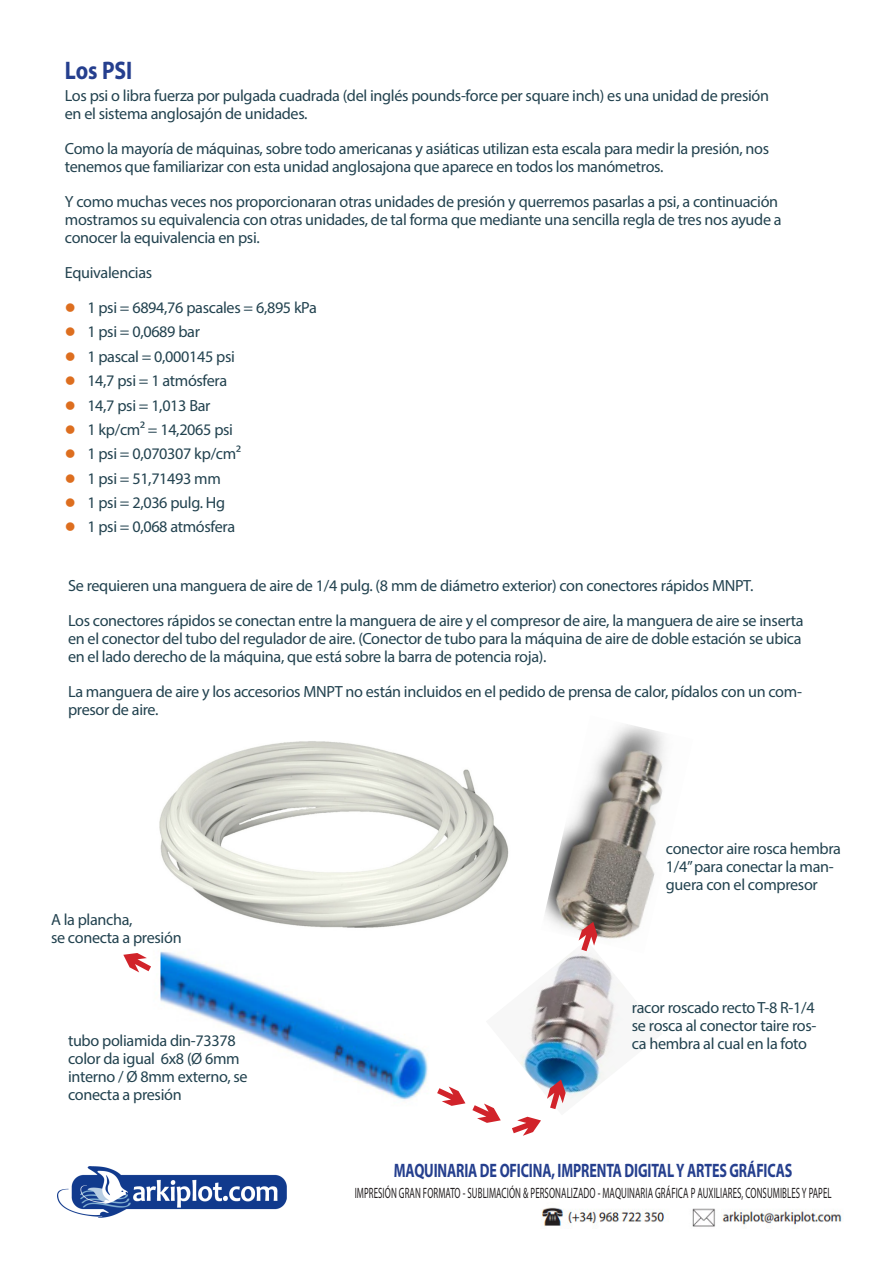
<style>
.page{position:relative;width:893px;height:1263px;background:#fff}
.page>*{position:absolute;margin:0;border:0;box-sizing:border-box;transform-origin:0 0}
.SUBtituloproducto{font:700 25.5px "Myriad Pro";color:#253f8e;scale:.85 1}
.t1{font:700 19.5px "Myriad Pro";letter-spacing:-.01em;color:#253f8e;scale:.72 1}
.Párrafo{font:16.2px/18px "Myriad Pro";letter-spacing:-.02em;color:#22424f}
.t2{font:15px "Myriad Pro";letter-spacing:.01em;color:#231f20;scale:.59 1}
</style>
<div class="page">
<img style="left:57px;top:1167px;width:230px;height:50px">
<img style="left:541px;top:1207px;width:301px;height:22px">
<img style="left:160px;top:951px;width:268px;height:150px">
<img style="left:545px;top:724px;width:119px;height:216px">
<img style="left:520px;top:940px;width:104px;height:159px">
<img style="left:159px;top:741px;width:350px;height:187px">
<svg style="left:579px;top:922px;width:18px;height:29px"></svg>
<svg style="left:547px;top:1079px;width:19px;height:30px"></svg>
<svg style="left:512px;top:1117px;width:29px;height:19px"></svg>
<svg style="left:472px;top:1103px;width:29px;height:20px"></svg>
<svg style="left:437px;top:1086px;width:28px;height:20px"></svg>
<svg style="left:123px;top:953px;width:28px;height:19px"></svg>
<p class="SUBtituloproducto" style="left:65px;top:53px;width:81px">Los PSI</p>
<p class="Párrafo" style="left:65px;top:86px;width:706px">Los psi o libra fuerza por pulgada cuadrada (del inglés pounds-force per square inch) es una unidad de presión en el sistema anglosajón de unidades.</p>
<p class="Párrafo" style="left:65px;top:139px;width:706px">Como la mayoría de máquinas, sobre todo americanas y asiáticas utilizan esta escala para medir la presión, nos tenemos que familiarizar con esta unidad anglosajona que aparece en todos los manómetros.</p>
<p class="Párrafo" style="left:65px;top:192px;width:718px">Y como muchas veces nos proporcionaran otras unidades de presión y querremos pasarlas a psi, a continuación mostramos su equivalencia con otras unidades, de tal forma que mediante una sencilla regla de tres nos ayude a conocer la equivalencia en psi.</p>
<p class="Párrafo" style="left:65px;top:263px;width:89px">Equivalencias</p>
<p class="Párrafo" style="left:87px;top:298px;width:231px">1 psi = 6894,76 pascales = 6,895 kPa</p>
<p class="Párrafo" style="left:87px;top:323px;width:114px">1 psi = 0,0689 bar</p>
<p class="Párrafo" style="left:87px;top:347px;width:149px">1 pascal = 0,000145 psi</p>
<p class="Párrafo" style="left:87px;top:371px;width:141px">14,7 psi = 1 atmósfera</p>
<p class="Párrafo" style="left:87px;top:396px;width:125px">14,7 psi = 1,013 Bar</p>
<p class="Párrafo" style="left:87px;top:420px;width:147px">1 kp/cm² = 14,2065 psi</p>
<p class="Párrafo" style="left:87px;top:445px;width:155px">1 psi = 0,070307 kp/cm²</p>
<p class="Párrafo" style="left:87px;top:469px;width:135px">1 psi = 51,71493 mm</p>
<p class="Párrafo" style="left:87px;top:493px;width:139px">1 psi = 2,036 pulg. Hg</p>
<p class="Párrafo" style="left:87px;top:518px;width:149px">1 psi = 0,068 atmósfera</p>
<p class="Párrafo" style="left:68px;top:576px;width:687px">Se requieren una manguera de aire de 1/4 pulg. (8 mm de diámetro exterior) con conectores rápidos MNPT.</p>
<p class="Párrafo" style="left:68px;top:611px;width:737px">Los conectores rápidos se conectan entre la manguera de aire y el compresor de aire, la manguera de aire se inserta en el conector del tubo del regulador de aire. (Conector de tubo para la máquina de aire de doble estación se ubica en el lado derecho de la máquina, que está sobre la barra de potencia roja).</p>
<p class="Párrafo" style="left:68px;top:682px;width:735px">La manguera de aire y los accesorios MNPT no están incluidos en el pedido de prensa de calor, pídalos con un com&shy;presor de aire.</p>
<p class="Párrafo" style="left:51px;top:911px;width:132px">A la plancha,<br>se conecta a presión</p>
<p class="Párrafo" style="left:666px;top:840px;width:177px">conector aire rosca hembra<br>1/4” para conectar la man&shy;guera con el compresor</p>
<p class="Párrafo" style="left:632px;top:998px;width:186px">racor roscado recto T-8 R-1/4 se rosca al conector taire ros-</p>
<p class="Párrafo" style="left:68px;top:1031px;width:169px">tubo poliamida din-73378</p>
<p class="Párrafo" style="left:632px;top:1034px;width:177px">ca hembra al cual en la foto</p>
<p class="Párrafo" style="left:68px;top:1049px;width:181px">color da igual 6x8 (Ø 6mm interno / Ø 8mm externo, se conecta a presión</p>
<p class="t1" style="left:394px;top:1158px;width:555px">MAQUINARIA DE OFICINA, IMPRENTA DIGITAL Y ARTES GRÁFICAS</p>
<p class="t2" style="left:355px;top:1183px;width:810px">IMPRESIÓN GRAN FORMATO - SUBLIMACIÓN &amp; PERSONALIZADO - MAQUINARIA GRÁFICA P AUXILIARES, CONSUMIBLES Y PAPEL</p>
</div>
